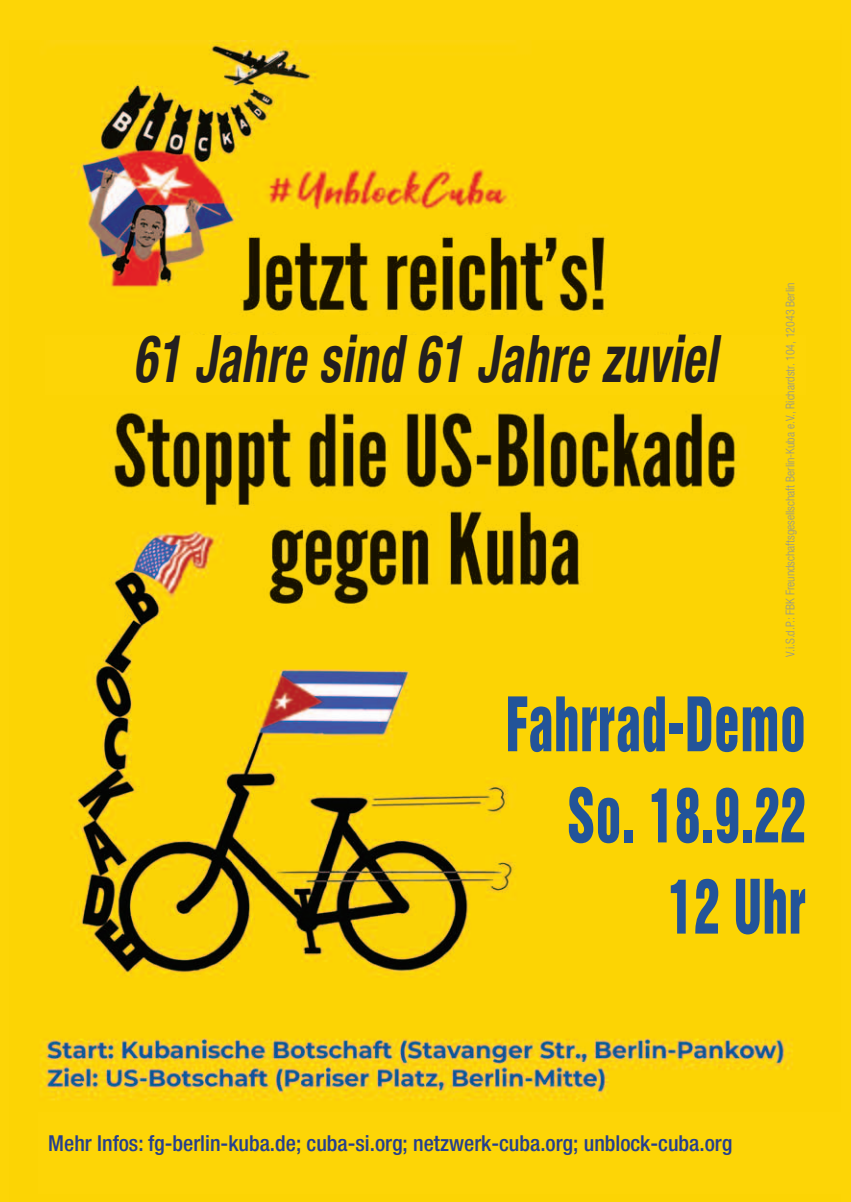
<style>
.page{position:relative;width:851px;height:1202px;background:#fff}
.page>*{position:absolute;margin:0;border:0;box-sizing:border-box;transform-origin:0 0}
.t1{font:68.6px/91.2px "Helvetica Inserat LT Std";letter-spacing:.02em;color:#235499;text-align:right;scale:.73 1}
.t2{font:italic 700 condensed 65.6px "Helvetica Neue LT Std";letter-spacing:.02em;color:#231f20;scale:.73 1}
.t3{font:500 condensed 22px "Helvetica Neue LT Std";color:#253f8e}
.t4{font:300 condensed 12px "Helvetica Neue LT Std";color:#919396}
</style>
<div class="page">
<div style="left:0;top:0;width:850px;height:1202px;background:#fdd506"></div>
<img style="left:56px;top:40px;width:275px;height:1px">
<img style="left:40px;top:41px;width:753px;height:1060px">
<div style="left:45px;top:335px;width:760px;height:60px;background:#fdd506"></div>
<h2 class="t2" style="left:134px;top:319px;width:800px">61 Jahre sind 61 Jahre zuviel</h2>
<p class="t4" style="left:783px;top:657px;width:375px;rotate:-90deg">V.i.S.d.P.: FBK Freundschaftsgesellschaft Berlin-Kuba e.V., Richardstr. 104, 12043 Berlin</p>
<h1 class="t1" style="left:506px;top:680px;width:412px">Fahrrad-Demo<br>So. 18.9.22<br>12 Uhr</h1>
<h3 class="t3" style="left:48px;top:1130px;width:685px">Mehr Infos: fg-berlin-kuba.de; cuba-si.org; netzwerk-cuba.org; unblock-cuba.org</h3>
</div>
